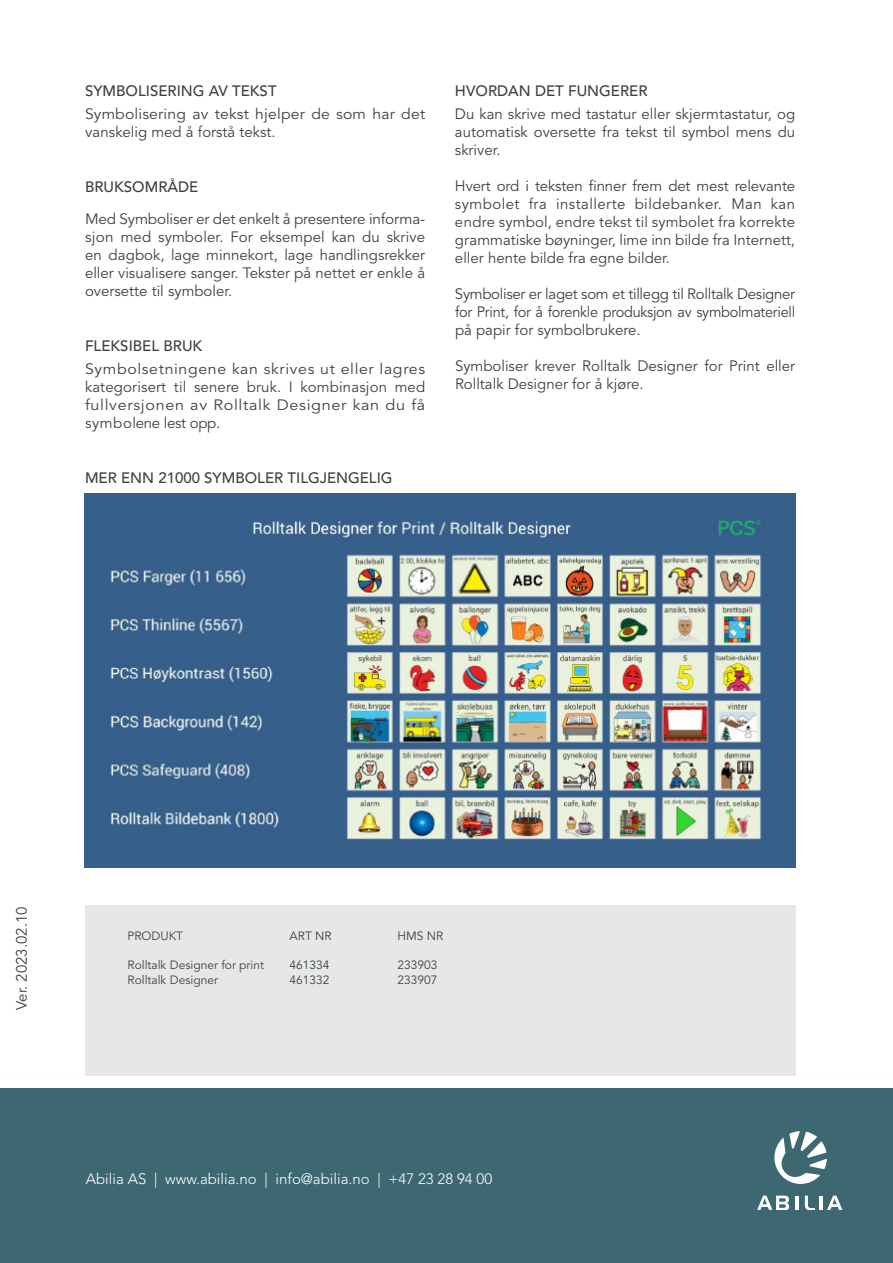
<style>
.page{position:relative;width:893px;height:1263px;background:#fff}
.page>*{position:absolute;margin:0;border:0;box-sizing:border-box;transform-origin:0 0}
.t1{font:15px/18px "Avenir LT Std";color:#3c4241;text-align:justify}
.t2{font:15px/18px "Avenir LT Std";color:#3c4241;text-align:justify;scale:1.06 1}
.t3{font:500 15px "Avenir LT Std";color:#3c4241}
.t4{font:15px/18px "Avenir LT Std";color:#3c4241;scale:1.05 1}
.t5{font:300 15px "Avenir LT Std";color:#fff}
.t6{font:15px "Avenir LT Std";color:#414141}
.t7{font:12px "Avenir LT Std";color:#3c4241}
</style>
<div class="page">
<div style="left:0;top:1089px;width:893px;height:174px;background:#3d6872"></div>
<div style="left:86px;top:906px;width:710px;height:170px;background:#e6e7e9"></div>
<svg style="left:757px;top:1195px;width:32px;height:15px"></svg>
<hr style="left:795px;top:1195px;width:3px;height:15px;background:#fff">
<svg style="left:805px;top:1195px;width:10px;height:15px"></svg>
<hr style="left:820px;top:1195px;width:3px;height:15px;background:#fff">
<svg style="left:827px;top:1195px;width:16px;height:15px"></svg>
<svg style="left:774px;top:1131px;width:53px;height:53px"></svg>
<img style="left:84px;top:493px;width:711px;height:375px">
<p class="t3" style="left:85px;top:83px;width:193px">SYMBOLISERING AV TEKST</p>
<p class="t4" style="left:85px;top:105px;width:325px">Symbolisering av tekst hjelper de som har det vanskelig med å forstå tekst.</p>
<p class="t3" style="left:85px;top:178px;width:115px">BRUKSOMRÅDE</p>
<p class="t1" style="left:85px;top:211px;width:342px">Med Symboliser er det enkelt å presentere informa&shy;sjon med symboler. For eksempel kan du skrive en dagbok, lage minnekort, lage handlingsrekker eller visualisere sanger. Tekster på nettet er enkle å oversette til symboler.</p>
<p class="t3" style="left:85px;top:338px;width:119px">FLEKSIBEL BRUK</p>
<p class="t2" style="left:85px;top:360px;width:322px">Symbolsetningene kan skrives ut eller lagres kategorisert til senere bruk. I kombinasjon med fullversjonen av Rolltalk Designer kan du få symbolene lest opp.</p>
<p class="t3" style="left:85px;top:469px;width:309px">MER ENN 21000 SYMBOLER TILGJENGELIG</p>
<p class="t3" style="left:455px;top:83px;width:194px">HVORDAN DET FUNGERER</p>
<p class="t1" style="left:455px;top:105px;width:342px">Du kan skrive med tastatur eller skjermtastatur, og automatisk oversette fra tekst til symbol mens du skriver.</p>
<p class="t1" style="left:455px;top:177px;width:342px">Hvert ord i teksten finner frem det mest relevante symbolet fra installerte bildebanker. Man kan endre symbol, endre tekst til symbolet fra korrekte grammatiske bøyninger, lime inn bilde fra Internett, eller hente bilde fra egne bilder.</p>
<p class="t1" style="left:455px;top:285px;width:342px">Symboliser er laget som et tillegg til Rolltalk Designer for Print, for å forenkle produksjon av symbolmateriell på papir for symbolbrukere.</p>
<p class="t1" style="left:455px;top:357px;width:342px">Symboliser krever Rolltalk Designer for Print eller<br>Rolltalk Designer for å kjøre.</p>
<p class="t6" style="left:13px;top:1010px;width:105px;rotate:-90deg">Ver. 2023.02.10</p>
<p class="t7" style="left:128px;top:929px;width:57px">PRODUKT</p>
<p class="t7" style="left:290px;top:929px;width:44px">ART NR</p>
<p class="t7" style="left:398px;top:929px;width:47px">HMS NR</p>
<p class="t7" style="left:128px;top:958px;width:138px">Rolltalk Designer for print</p>
<p class="t7" style="left:290px;top:958px;width:42px">461334</p>
<p class="t7" style="left:398px;top:958px;width:42px">233903</p>
<p class="t7" style="left:128px;top:972px;width:92px">Rolltalk Designer</p>
<p class="t7" style="left:290px;top:972px;width:42px">461332</p>
<p class="t7" style="left:398px;top:972px;width:42px">233907</p>
<p class="t5" style="left:86px;top:1169px;width:408px">Abilia AS | www.abilia.no | info@abilia.no | +47 23 28 94 00</p>
</div>
